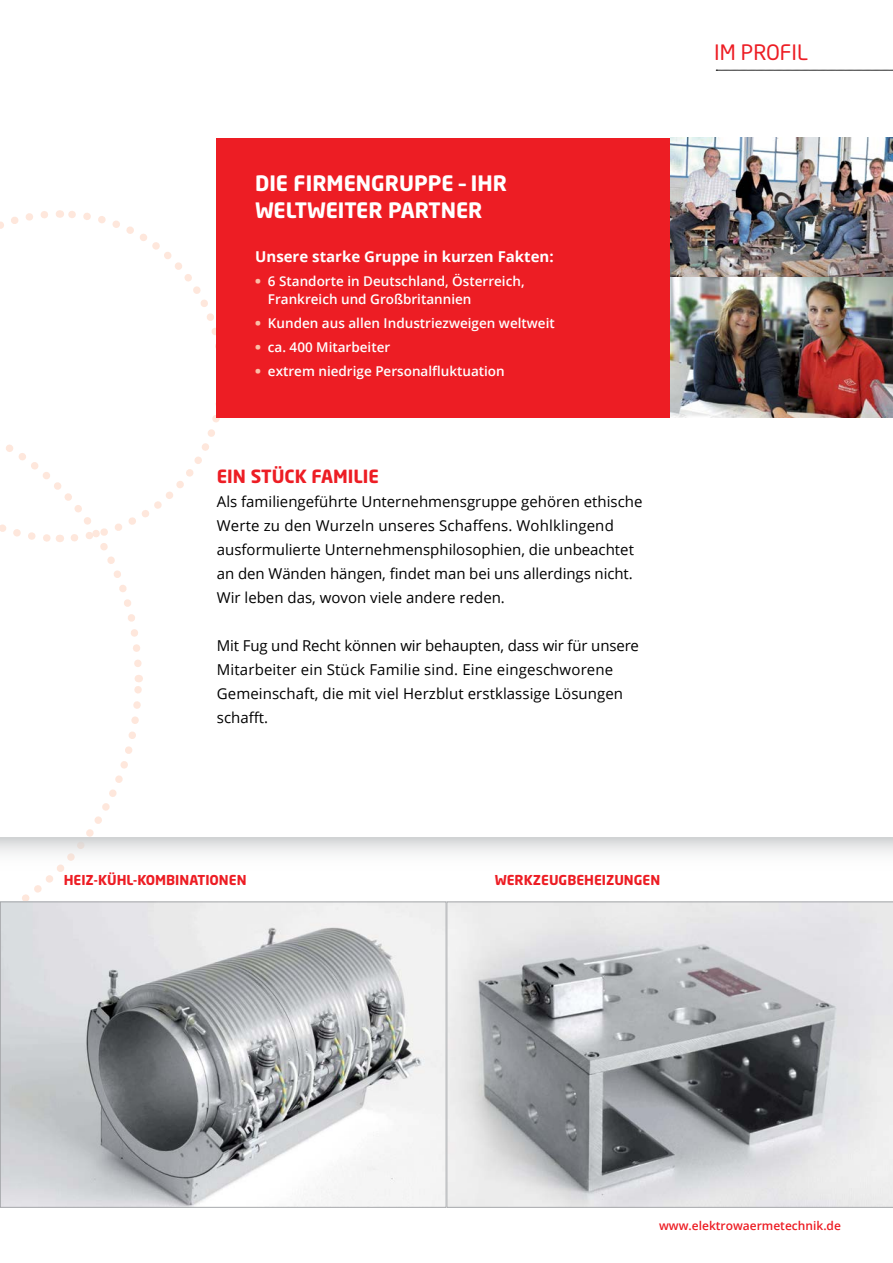
<style>
.page{position:relative;width:893px;height:1263px;background:#fff}
.page>*{position:absolute;margin:0;border:0;box-sizing:border-box;transform-origin:0 0}
.t1{font:700 21px/27px "Neo Sans Std";color:#fff}
.t2{font:21px "Neo Sans Std";color:#ed1d24}
.t3{font:700 18px "Neo Sans Std";color:#ed1d24}
.t4{font:15px/24px "Open Sans";color:#000}
.t5{font:700 15px "Open Sans";color:#fff}
.t6{font:600 13.5px/18px "Open Sans";color:#fff}
.t7{font:700 13.5px "Neo Sans Std";color:#ed1d24}
.t8{font:600 12px "Open Sans";color:#ed1d24}
.s1{font-weight:800;color:#fbbea7}
</style>
<div class="page">
<svg style="left:0;top:206px;width:229px;height:632px"></svg>
<div style="left:217px;top:138px;width:676px;height:279px;background:#ed1d24"></div>
<svg style="left:716px;top:70px;width:177px;height:1px"></svg>
<img style="left:671px;top:138px;width:222px;height:139px">
<img style="left:671px;top:277px;width:222px;height:140px">
<svg style="left:0;top:838px;width:893px;height:63px"></svg>
<svg style="left:446px;top:901px;width:447px;height:307px;background:#b9bbbe"></svg>
<svg style="left:2px;top:903px;width:442px;height:303px"></svg>
<div style="left:0;top:901px;width:446px;height:307px;border:1px solid #a7a9ac"></div>
<h1 class="t1" style="left:255px;top:169px;width:253px">DIE FIRMENGRUPPE – IHR<br>WELTWEITER PARTNER</h1>
<p class="t5" style="left:255px;top:246px;width:300px">Unsere starke Gruppe in kurzen Fakten:</p>
<p class="t6" style="left:268px;top:271px;width:258px;text-indent:-13px"><span class="s1">•</span> 6 Standorte in Deutschland, Österreich,<br>Frankreich und Großbritannien</p>
<p class="t6" style="left:255px;top:313px;width:301px"><span class="s1">•</span> Kunden aus allen Industriezweigen weltweit</p>
<p class="t6" style="left:255px;top:337px;width:137px"><span class="s1">•</span> ca. 400 Mitarbeiter</p>
<p class="t6" style="left:255px;top:361px;width:251px"><span class="s1">•</span> extrem niedrige Personalfluktuation</p>
<p class="t3" style="left:217px;top:464px;width:163px">EIN STÜCK FAMILIE</p>
<p class="t4" style="left:217px;top:489px;width:427px">Als familiengeführte Unternehmensgruppe gehören ethische Werte zu den Wurzeln unseres Schaffens. Wohlklingend ausformulierte Unternehmensphilosophien, die unbeachtet an den Wänden hängen, findet man bei uns allerdings nicht.<br>Wir leben das, wovon viele andere reden.</p>
<p class="t4" style="left:217px;top:633px;width:424px">Mit Fug und Recht können wir behaupten, dass wir für unsere Mitarbeiter ein Stück Familie sind. Eine eingeschworene Gemeinschaft, die mit viel Herzblut erstklassige Lösungen schafft.</p>
<h1 class="t2" style="left:714px;top:39px;width:95px">IM PROFIL</h1>
<p class="t7" style="left:64px;top:871px;width:184px">HEIZ-KÜHL-KOMBINATIONEN</p>
<p class="t7" style="left:495px;top:871px;width:167px">WERKZEUGBEHEIZUNGEN</p>
<p class="t8" style="left:659px;top:1217px;width:183px">www.elektrowaermetechnik.de</p>
</div>
